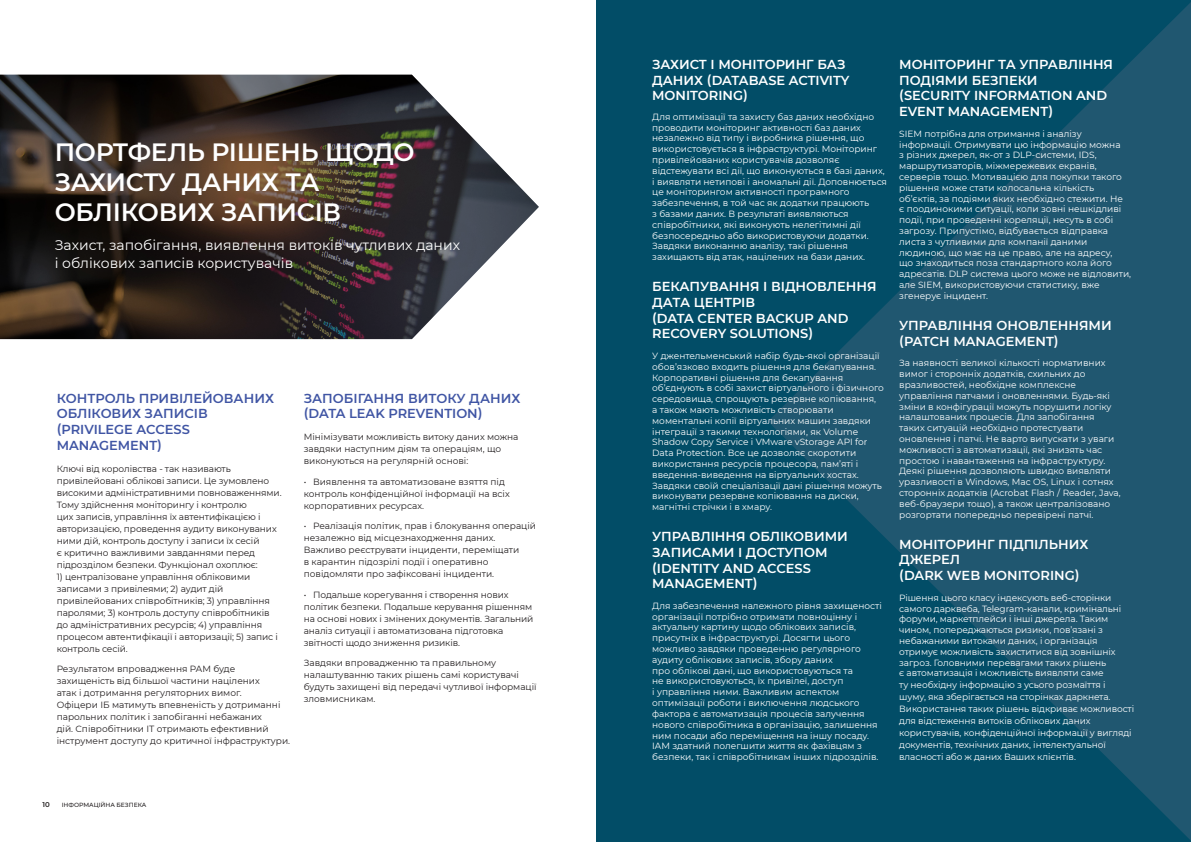
<style>
.page{position:relative;width:1191px;height:842px;background:#fff}
.page>*{position:absolute;margin:0;border:0;box-sizing:border-box;transform-origin:0 0}
.Pullout{font:600 25px/30px "Montserrat";letter-spacing:-.01em;color:#fff}
.Main-intro{font:14px/18px "Montserrat";color:#fff}
.Body{font:600 13px/15.6px "Montserrat";color:#fff}
.t1{font:600 13px/15.6px "Montserrat";color:#4055a4}
.Body-2{font:9px/10.8px "Montserrat";color:#fff}
.Body-3{font:9px/12px "Montserrat";letter-spacing:-.01em;color:#231f20}
.t2{font:600 7px "Montserrat";color:#231f20}
.t3{font:500 6px "Montserrat";color:#231f20}
</style>
<div class="page">
<svg style="left:0;top:75px;width:539px;height:264px;background:#504844"></svg>
<div style="left:596px;top:0;width:595px;height:842px;background:#024d67"></div>
<svg style="left:768px;top:2px;width:423px;height:838px;fill:#1f566f"></svg>
<div style="left:33px;top:216px;width:448px;height:76px;background:#231f20;opacity:.75"></div>
<p class="Pullout" style="left:55px;top:135px;width:361px">ПОРТФЕЛЬ РІШЕНЬ ЩОДО<br>ЗАХИСТУ ДАНИХ ТА<br>ОБЛІКОВИХ ЗАПИСІВ</p>
<p class="Main-intro" style="left:55px;top:235px;width:407px">Захист, запобігання, виявлення витоків чутливих даних і облікових записів користувачів</p>
<h2 class="t1" style="left:57px;top:390px;width:219px">КОНТРОЛЬ ПРИВІЛЕЙОВАНИХ<br>ОБЛІКОВИХ ЗАПИСІВ (PRIVILEGE ACCESS<br>MANAGEMENT)</h2>
<p class="Body-3" style="left:57px;top:462px;width:226px">Ключі від королівства - так називають привілейовані облікові записи. Це зумовлено високими адміністративними повноваженнями.<br>Тому здійснення моніторингу і контролю<br>цих записів, управління їх автентифікацією і авторизацією, проведення аудиту виконуваних ними дій, контроль доступу і записи їх сесій<br>є критично важливими завданнями перед підрозділом безпеки. Функціонал охоплює:</p>
<p class="Body-3" style="left:57px;top:570px;width:223px">1) централізоване управління обліковими записами з привілеями; 2) аудит дій привілейованих співробітників; 3) управління паролями; 3) контроль доступу співробітників до адміністративних ресурсів; 4) управління процесом автентифікації і авторизації; 5) запис і контроль сесій.</p>
<p class="Body-3" style="left:57px;top:663px;width:235px">Результатом впровадження PAM буде захищеність від більшої частини націлених<br>атак і дотримання регуляторних вимог.<br>Офіцери ІБ матимуть впевненість у дотриманні парольних політик і запобіганні небажаних<br>дій. Співробітники ІТ отримають ефективний інструмент доступу до критичної інфраструктури.</p>
<h2 class="t1" style="left:304px;top:390px;width:218px">ЗАПОБІГАННЯ ВИТОКУ ДАНИХ (DATA LEAK PREVENTION)</h2>
<p class="Body-3" style="left:304px;top:431px;width:216px">Мінімізувати можливість витоку даних можна завдяки наступним діям та операціям, що виконуються на регулярній основі:</p>
<p class="Body-3" style="left:304px;top:475px;width:208px">• Виявлення та автоматизоване взяття під контроль конфіденційної інформації на всіх корпоративних ресурсах.</p>
<p class="Body-3" style="left:304px;top:520px;width:234px">• Реалізація політик, прав і блокування операцій незалежно від місцезнаходження даних.<br>Важливо реєструвати інциденти, переміщати<br>в карантин підозрілі події і оперативно повідомляти про зафіксовані інциденти.</p>
<p class="Body-3" style="left:304px;top:588px;width:231px">• Подальше корегування і створення нових політик безпеки. Подальше керування рішенням на основі нових і змінених документів. Загальний аналіз ситуації і автоматизована підготовка звітності щодо зниження ризиків.</p>
<p class="Body-3" style="left:304px;top:657px;width:234px">Завдяки впровадженню та правильному налаштуванню таких рішень самі користувачі будуть захищені від передачі чутливої інформації зловмисникам.</p>
<p class="t2" style="left:43px;top:800px;width:9px">10</p>
<p class="t3" style="left:62px;top:801px;width:86px">ІНФОРМАЦІЙНА БЕЗПЕКА</p>
<p class="Body" style="left:652px;top:56px;width:199px">ЗАХИСТ І МОНІТОРИНГ БАЗ<br>ДАНИХ (DATABASE ACTIVITY<br>MONITORING)</p>
<p class="Body-2" style="left:652px;top:111px;width:236px">Для оптимізації та захисту баз даних необхідно проводити моніторинг активності баз даних незалежно від типу і виробника рішення, що використовується в інфраструктурі. Моніторинг привілейованих користувачів дозволяє відстежувати всі дії, що виконуються в базі даних, і виявляти нетипові і аномальні дії. Доповнюється це моніторингом активності програмного забезпечення, в той час як додатки працюють<br>з базами даних. В результаті виявляються співробітники, які виконують нелегітимні дії безпосередньо або використовуючи додатки.<br>Завдяки виконанню аналізу, такі рішення захищають від атак, націлених на бази даних.</p>
<h2 class="Body" style="left:652px;top:278px;width:226px">БЕКАПУВАННЯ І ВІДНОВЛЕННЯ<br>ДАТА ЦЕНТРІВ<br>(DATA CENTER BACKUP AND<br>RECOVERY SOLUTIONS)</h2>
<p class="Body-2" style="left:652px;top:350px;width:233px">У джентельменський набір будь-якої організації обов’язково входить рішення для бекапування.<br>Корпоративні рішення для бекапування об’єднують в собі захист віртуального і фізичного середовища, спрощують резервне копіювання,<br>а також мають можливість створювати моментальні копії віртуальних машин завдяки інтеграції з такими технологіями, як Volume Shadow Copy Service і VMware vStorage API for Data Protection. Все це дозволяє скоротити використання ресурсів процесора, пам’яті і введення-виведення на віртуальних хостах.<br>Завдяки своїй спеціалізації дані рішення можуть виконувати резервне копіювання на диски, магнітні стрічки і в хмару.</p>
<h2 class="Body" style="left:652px;top:528px;width:197px">УПРАВЛІННЯ ОБЛІКОВИМИ<br>ЗАПИСАМИ І ДОСТУПОМ (IDENTITY AND ACCESS<br>MANAGEMENT)</h2>
<p class="Body-2" style="left:652px;top:600px;width:231px">Для забезпечення належного рівня захищеності організації потрібно отримати повноцінну і актуальну картину щодо облікових записів, присутніх в інфраструктурі. Досягти цього можливо завдяки проведенню регулярного аудиту облікових записів, збору даних<br>про облікові дані, що використовуються та<br>не використовуються, їх привілеї, доступ<br>і управління ними. Важливим аспектом оптимізації роботи і виключення людського фактора є автоматизація процесів залучення нового співробітника в організацію, залишення ним посади або переміщення на іншу посаду.<br>IAM здатний полегшити життя як фахівцям з безпеки, так і співробітникам інших підрозділів.</p>
<h2 class="Body" style="left:899px;top:56px;width:215px">МОНІТОРИНГ ТА УПРАВЛІННЯ<br>ПОДІЯМИ БЕЗПЕКИ<br>(SECURITY INFORMATION AND<br>EVENT MANAGEMENT)</h2>
<p class="Body-2" style="left:899px;top:128px;width:233px">SIEM потрібна для отримання і аналізу інформації. Отримувати цю інформацію можна<br>з різних джерел, як-от з DLP-системи, IDS, маршрутизаторів, міжмережевих екранів, серверів тощо. Мотивацією для покупки такого рішення може стати колосальна кількість об’єктів, за подіями яких необхідно стежити. Не<br>є поодинокими ситуації, коли зовні нешкідливі події, при проведенні кореляції, несуть в собі загрозу. Припустімо, відбувається відправка листа з чутливими для компанії даними людиною, що має на це право, але на адресу,<br>що знаходиться поза стандартного кола його адресатів. DLP система цього може не відловити, але SIEM, використовуючи статистику, вже згенерує інцидент.</p>
<h2 class="Body" style="left:899px;top:317px;width:214px">УПРАВЛІННЯ ОНОВЛЕННЯМИ (PATCH MANAGEMENT)</h2>
<p class="Body-2" style="left:899px;top:357px;width:223px">За наявності великої кількості нормативних вимог і сторонніх додатків, схильних до вразливостей, необхідне комплексне управління патчами і оновленнями. Будь-які зміни в конфігурації можуть порушити логіку налаштованих процесів. Для запобігання таких ситуацій необхідно протестувати оновлення і патчі. Не варто випускати з уваги можливості з автоматизації, які знизять час простою і навантаження на інфраструктуру.<br>Деякі рішення дозволяють швидко виявляти уразливості в Windows, Mac OS, Linux і сотнях сторонніх додатків (Acrobat Flash / Reader, Java, веб-браузери тощо), а також централізовано розгортати попередньо перевірені патчі.</p>
<h2 class="Body" style="left:899px;top:536px;width:191px">МОНІТОРИНГ ПІДПІЛЬНИХ<br>ДЖЕРЕЛ<br>(DARK WEB MONITORING)</h2>
<p class="Body-2" style="left:899px;top:592px;width:223px">Рішення цього класу індексують веб-сторінки самого дарквеба, Telegram-канали, кримінальні форуми, маркетплейси і інші джерела. Таким чином, попереджаються ризики, пов’язані з небажаними витоками даних, і організація отримує можливість захиститися від зовнішніх загроз. Головними перевагами таких рішень<br>є автоматизація і можливість виявляти саме</p>
<p class="Body-2" style="left:899px;top:679px;width:236px;line-height:12px">ту необхідну інформацію з усього розмаїття і шуму, яка зберігається на сторінках даркнета.<br>Використання таких рішень відкриває можливості для відстеження витоків облікових даних користувачів, конфіденційної інформації у вигляді документів, технічних даних, інтелектуальної власності або ж даних Ваших клієнтів.</p>
</div>
